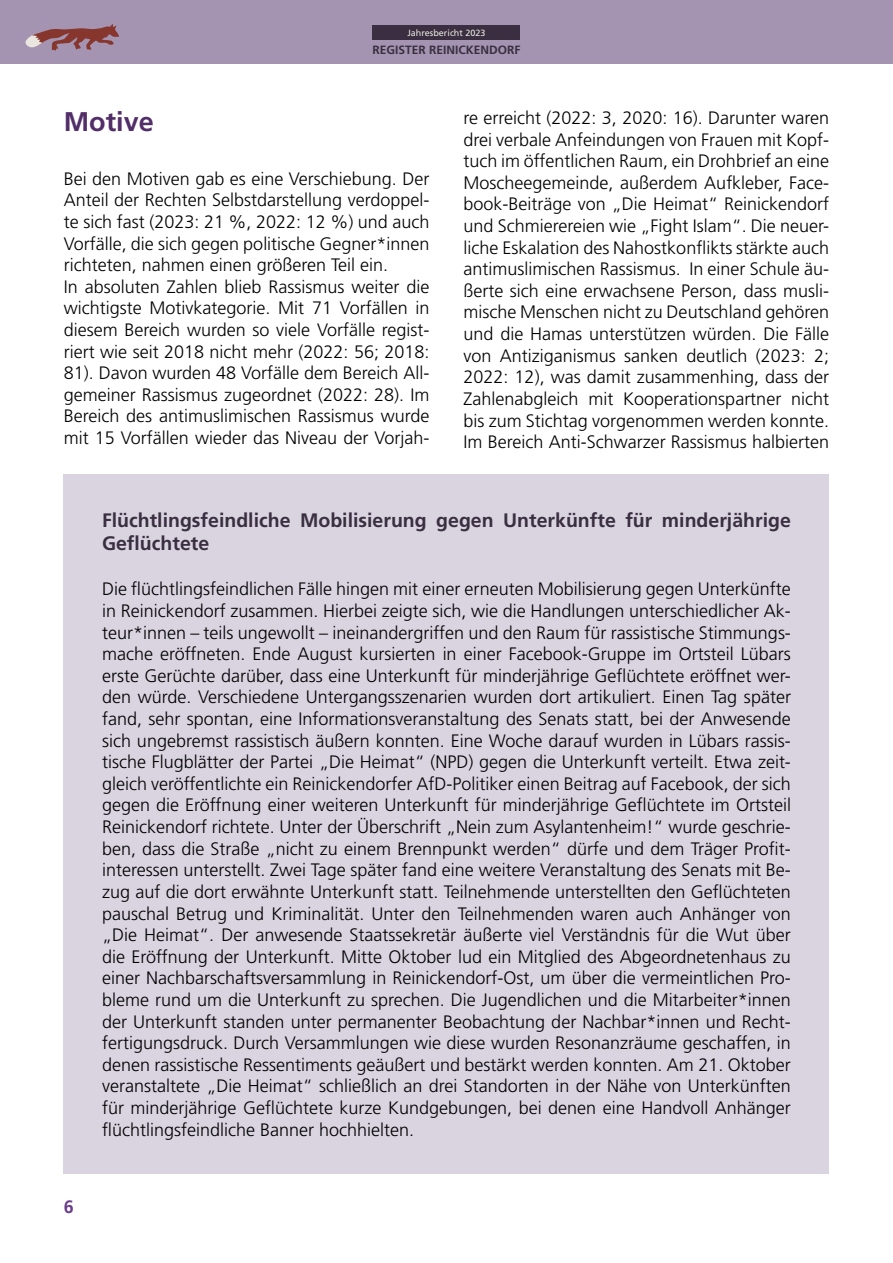
<style>
.page{position:relative;width:893px;height:1263px;background:#fff}
.page>*{position:absolute;margin:0;border:0;box-sizing:border-box;transform-origin:0 0}
.Fließtext_Block{font:700 27px "Frutiger LT Std";color:#522e69}
.Fließtext_Block-2{font:700 19.5px/23.4px "Frutiger LT Std";color:#392f40}
.Fließtext_Block-3{font:300 18px/21.6px "Frutiger LT Std";color:#000;text-align:justify}
.t1{font:700 18px "Frutiger LT Std";color:#6b3d8c}
.t2{font:700 12px "Frutiger LT Std";color:#392f40}
.t3{font:9px "Frutiger LT Std";color:#eae6df}
</style>
<div class="page">
<div style="left:0;top:0;width:893px;height:64px;background:#a494b1"></div>
<div style="left:373px;top:26px;width:147px;height:14px;background:#392f40"></div>
<svg style="left:25px;top:24px;width:94px;height:27px"></svg>
<div style="left:64px;top:474px;width:765px;height:700px;background:#dad3e0"></div>
<p class="t3" style="left:407px;top:28px;width:80px">Jahresbericht 2023</p>
<p class="t2" style="left:372px;top:42px;width:150px">REGISTER REINICKENDORF</p>
<p class="Fließtext_Block" style="left:64px;top:106px;width:92px">Motive</p>
<p class="Fließtext_Block-3" style="left:64px;top:168px;width:367px">Bei den Motiven gab es eine Verschiebung. Der Anteil der Rechten Selbstdarstellung verdoppel&shy;te sich fast (2023: 21 %, 2022: 12 %) und auch Vorfälle, die sich gegen politische Gegner*innen richteten, nahmen einen größeren Teil ein.</p>
<p class="Fließtext_Block-3" style="left:64px;top:276px;width:367px">In absoluten Zahlen blieb Rassismus weiter die wichtigste Motivkategorie. Mit 71 Vorfällen in diesem Bereich wurden so viele Vorfälle regist&shy;riert wie seit 2018 nicht mehr (2022: 56; 2018:<br>81). Davon wurden 48 Vorfälle dem Bereich All&shy;gemeiner Rassismus zugeordnet (2022: 28). Im Bereich des antimuslimischen Rassismus wurde mit 15 Vorfällen wieder das Niveau der Vorjah-</p>
<p class="Fließtext_Block-3" style="left:463px;top:107px;width:367px">re erreicht (2022: 3, 2020: 16). Darunter waren drei verbale Anfeindungen von Frauen mit Kopf&shy;tuch im öffentlichen Raum, ein Drohbrief an eine Moscheegemeinde, außerdem Aufkleber, Face&shy;book-Beiträge von „Die Heimat“ Reinickendorf und Schmierereien wie „Fight Islam“. Die neuer&shy;liche Eskalation des Nahostkonflikts stärkte auch antimuslimischen Rassismus. In einer Schule äu&shy;ßerte sich eine erwachsene Person, dass musli&shy;mische Menschen nicht zu Deutschland gehören und die Hamas unterstützen würden. Die Fälle von Antiziganismus sanken deutlich (2023: 2; 2022: 12), was damit zusammenhing, dass der Zahlenabgleich mit Kooperationspartner nicht bis zum Stichtag vorgenommen werden konnte.<br>Im Bereich Anti-Schwarzer Rassismus halbierten</p>
<p class="t1" style="left:64px;top:1196px;width:12px">6</p>
<p class="Fließtext_Block-2" style="left:102px;top:509px;width:690px">Flüchtlingsfeindliche Mobilisierung gegen Unterkünfte für minderjährige<br>Geflüchtete</p>
<p class="Fließtext_Block-3" style="left:102px;top:579px;width:690px">Die flüchtlingsfeindlichen Fälle hingen mit einer erneuten Mobilisierung gegen Unterkünfte in Reinickendorf zusammen. Hierbei zeigte sich, wie die Handlungen unterschiedlicher Ak&shy;teur*innen – teils ungewollt – ineinandergriffen und den Raum für rassistische Stimmungs&shy;mache eröffneten. Ende August kursierten in einer Facebook-Gruppe im Ortsteil Lübars erste Gerüchte darüber, dass eine Unterkunft für minderjährige Geflüchtete eröffnet wer&shy;den würde. Verschiedene Untergangsszenarien wurden dort artikuliert. Einen Tag später fand, sehr spontan, eine Informationsveranstaltung des Senats statt, bei der Anwesende sich ungebremst rassistisch äußern konnten. Eine Woche darauf wurden in Lübars rassis&shy;tische Flugblätter der Partei „Die Heimat“ (NPD) gegen die Unterkunft verteilt. Etwa zeit&shy;gleich veröffentlichte ein Reinickendorfer AfD-Politiker einen Beitrag auf Facebook, der sich gegen die Eröffnung einer weiteren Unterkunft für minderjährige Geflüchtete im Ortsteil Reinickendorf richtete. Unter der Überschrift „Nein zum Asylantenheim!“ wurde geschrie&shy;ben, dass die Straße „nicht zu einem Brennpunkt werden“ dürfe und dem Träger Profit&shy;interessen unterstellt. Zwei Tage später fand eine weitere Veranstaltung des Senats mit Be&shy;zug auf die dort erwähnte Unterkunft statt. Teilnehmende unterstellten den Geflüchteten pauschal Betrug und Kriminalität. Unter den Teilnehmenden waren auch Anhänger von „Die Heimat“. Der anwesende Staatssekretär äußerte viel Verständnis für die Wut über die Eröffnung der Unterkunft. Mitte Oktober lud ein Mitglied des Abgeordnetenhaus zu einer Nachbarschaftsversammlung in Reinickendorf-Ost, um über die vermeintlichen Pro&shy;bleme rund um die Unterkunft zu sprechen. Die Jugendlichen und die Mitarbeiter*innen der Unterkunft standen unter permanenter Beobachtung der Nachbar*innen und Recht&shy;fertigungsdruck. Durch Versammlungen wie diese wurden Resonanzräume geschaffen, in denen rassistische Ressentiments geäußert und bestärkt werden konnten. Am 21. Oktober veranstaltete „Die Heimat“ schließlich an drei Standorten in der Nähe von Unterkünften für minderjährige Geflüchtete kurze Kundgebungen, bei denen eine Handvoll Anhänger flüchtlingsfeindliche Banner hochhielten.</p>
</div>
